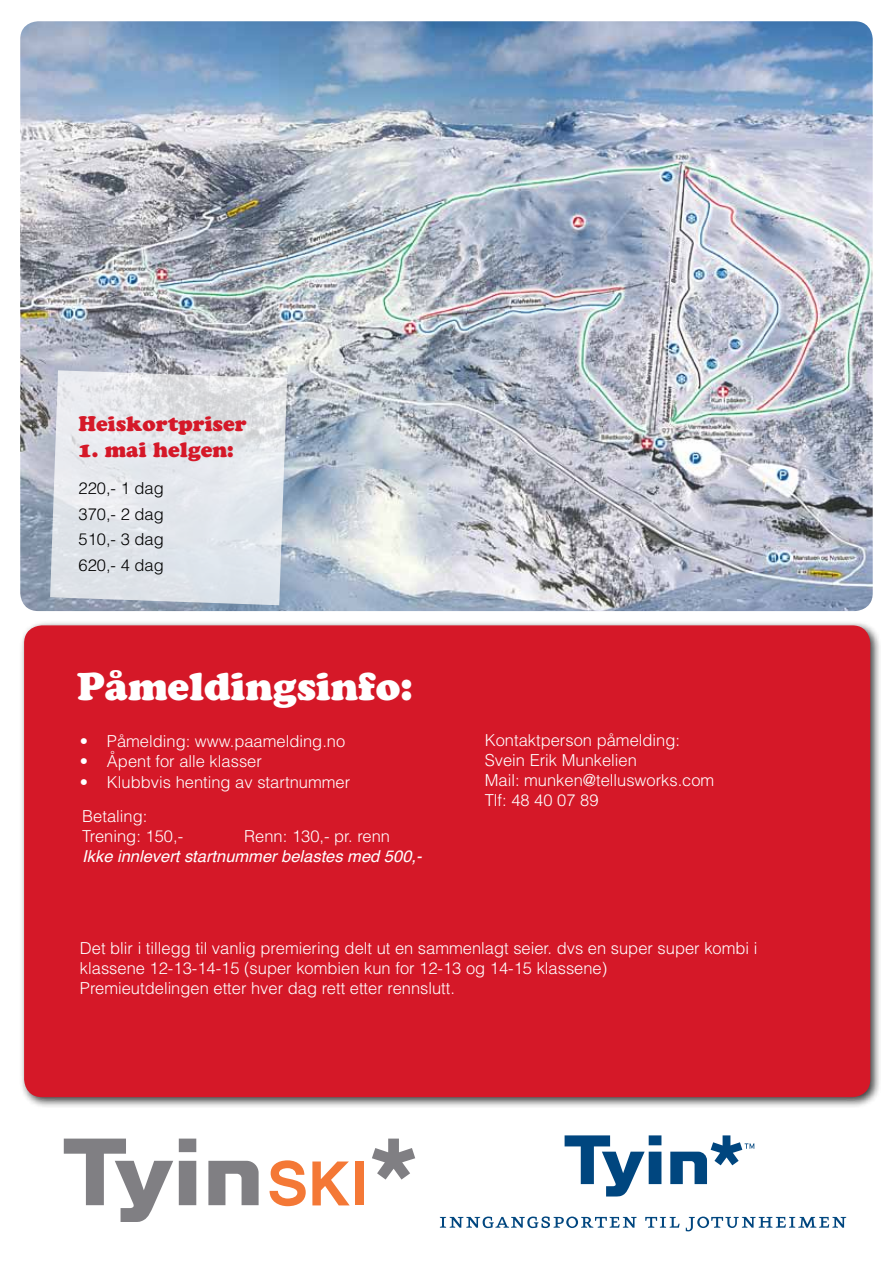
<style>
.page{position:relative;width:893px;height:1263px;background:#fff}
.page>*{position:absolute;margin:0;border:0;box-sizing:border-box;transform-origin:0 0}
.t1{font:39px "Cooper Black Std";color:#fff}
.t2{font:21px "Cooper Black Std";color:#d51828}
.t3{font:300 16.5px/19.8px "Helvetica";color:#fff}
.t4{font:italic 16.5px "Helvetica";color:#fff}
.t5{font:300 16.5px/25.5px "Helvetica";color:#000;text-align:justify}
</style>
<div class="page">
<div style="left:19px;top:620px;width:862px;height:488px;background:#000;opacity:.75"></div>
<div style="left:24px;top:625px;width:846px;height:472px;background:#d51828;border-radius:18px"></div>
<img style="left:20px;top:21px;width:853px;height:590px">
<svg style="left:565px;top:1135px;width:96px;height:62px"></svg>
<svg style="left:670px;top:1135px;width:84px;height:49px"></svg>
<svg style="left:440px;top:1216px;width:197px;height:12px"></svg>
<svg style="left:645px;top:1217px;width:35px;height:11px"></svg>
<svg style="left:686px;top:1216px;width:160px;height:15px"></svg>
<svg style="left:179px;top:1138px;width:17px;height:67px"></svg>
<svg style="left:208px;top:1161px;width:51px;height:44px"></svg>
<svg style="left:64px;top:1138px;width:109px;height:83px"></svg>
<svg style="left:372px;top:1138px;width:43px;height:41px"></svg>
<svg style="left:270px;top:1160px;width:36px;height:46px"></svg>
<svg style="left:312px;top:1161px;width:38px;height:44px"></svg>
<div style="left:355px;top:1161px;width:8px;height:44px;background:#f47836"></div>
<svg style="left:50px;top:370px;width:237px;height:235px;background:#dee2e7"></svg>
<p class="t2" style="left:79px;top:411px;width:170px">Heiskortpriser</p>
<p class="t2" style="left:79px;top:437px;width:157px">1. mai helgen:</p>
<p class="t5" style="left:79px;top:475px;width:87px">220,- 1 dag 370,- 2 dag 510,- 3 dag 620,- 4 dag</p>
<h1 class="t1" style="left:77px;top:663px;width:337px">Påmeldingsinfo:</h1>
<p class="t3" style="left:80px;top:731px;width:267px">• Påmelding: www.paamelding.no</p>
<p class="t3" style="left:80px;top:750px;width:183px">• Åpent for alle klasser</p>
<p class="t3" style="left:80px;top:772px;width:272px">• Klubbvis henting av startnummer</p>
<p class="t3" style="left:82px;top:806px;width:102px">Betaling:<br>Trening: 150,-</p>
<p class="t3" style="left:244px;top:825px;width:147px">Renn: 130,- pr. renn</p>
<p class="t4" style="left:82px;top:843px;width:341px">Ikke innlevert startnummer belastes med 500,-</p>
<p class="t3" style="left:485px;top:730px;width:231px">Kontaktperson påmelding:<br>Svein Erik Munkelien<br>Mail: munken@tellusworks.com<br>Tlf: 48 40 07 89</p>
<p class="t3" style="left:80px;top:938px;width:679px">Det blir i tillegg til vanlig premiering delt ut en sammenlagt seier. dvs en super super kombi i klassene 12-13-14-15 (super kombien kun for 12-13 og 14-15 klassene)<br>Premieutdelingen etter hver dag rett etter rennslutt.</p>
</div>
